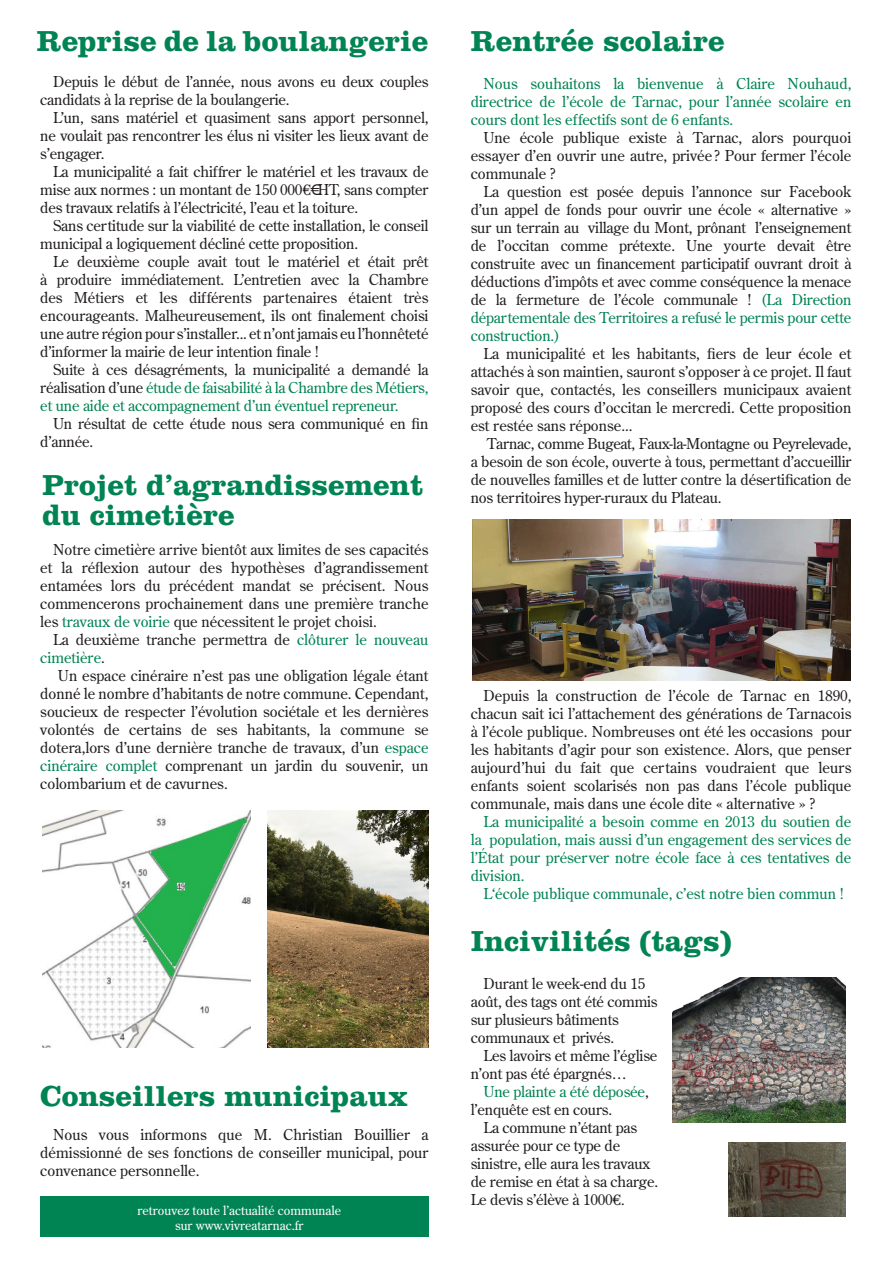
<style>
.page{position:relative;width:893px;height:1263px;background:#fff}
.page>*{position:absolute;margin:0;border:0;box-sizing:border-box;transform-origin:0 0}
.t1{font:700 30px "Clarendon";color:#008453}
.t2{font:15px/18px "Century Old Style";letter-spacing:-.01em;color:#231f20;text-align:justify}
.t3{font:15px/18px "Century Old Style";color:#008453;text-align:justify}
.t4{font:12.6px "Century Old Style";color:#fff}
.s1{font-family:"New Century Schlbk"}
.s2{color:#231f20}
.s3{color:#008453}
</style>
<div class="page">
<img style="left:728px;top:1143px;width:117px;height:73px">
<img style="left:673px;top:977px;width:172px;height:146px">
<img style="left:472px;top:519px;width:378px;height:162px">
<img style="left:267px;top:811px;width:162px;height:236px">
<img style="left:42px;top:811px;width:209px;height:236px">
<div style="left:40px;top:1196px;width:389px;height:41px;background:#008453"></div>
<p class="t1" style="left:37px;top:23px;width:393px">Reprise de la boulangerie</p>
<p class="t2" style="left:40px;top:73px;width:390px;text-indent:13px">Depuis le début de l’année, nous avons eu deux couples candidats à la reprise de la boulangerie.</p>
<p class="t2" style="left:40px;top:109px;width:390px;text-indent:13px">L’un, sans matériel et quasiment sans apport personnel, ne voulait pas rencontrer les élus ni visiter les lieux avant de s’engager.</p>
<p class="t2" style="left:40px;top:163px;width:390px;text-indent:13px">La municipalité a fait chiffrer le matériel et les travaux de mise aux normes : un montant de 150 000<span class="s1">€</span>€ HT, sans compter des travaux relatifs à l’électricité, l’eau et la toiture.</p>
<p class="t2" style="left:40px;top:217px;width:390px;text-indent:13px">Sans certitude sur la viabilité de cette installation, le conseil municipal a logiquement décliné cette proposition.</p>
<p class="t2" style="left:40px;top:253px;width:390px;text-indent:13px">Le deuxième couple avait tout le matériel et était prêt à produire immédiatement. L’entretien avec la Chambre des Métiers et les différents partenaires étaient très encourageants. Malheureusement, ils ont finalement choisi une autre région pour s’installer... et n’ont jamais eu l’honnêteté d’informer la mairie de leur intention finale !</p>
<p class="t3" style="left:40px;top:361px;width:390px;text-indent:13px"><span class="s2">Suite à ces désagréments, la municipalité a demandé la réalisation d’une</span> étude de faisabilité à la Chambre des Métiers, et une aide et accompagnement d’un éventuel repreneur.</p>
<p class="t2" style="left:40px;top:415px;width:390px;text-indent:13px">Un résultat de cette étude nous sera communiqué en fin d’année.</p>
<p class="t1" style="left:42px;top:467px;width:382px">Projet d’agrandissement</p>
<p class="t1" style="left:42px;top:497px;width:194px">du cimetière</p>
<p class="t2" style="left:40px;top:541px;width:390px;text-indent:13px">Notre cimetière arrive bientôt aux limites de ses capacités et la réflexion autour des hypothèses d’agrandissement entamées lors du précédent mandat se précisent. Nous commencerons prochainement dans une première tranche les <span class="s3">travaux de voirie</span> que nécessitent le projet choisi.</p>
<p class="t2" style="left:40px;top:631px;width:390px;text-indent:13px">La deuxième tranche permettra de <span class="s3">clôturer le nouveau cimetière</span>.</p>
<p class="t2" style="left:40px;top:667px;width:390px;text-indent:18px">Un espace cinéraire n’est pas une obligation légale étant donné le nombre d’habitants de notre commune. Cependant, soucieux de respecter l’évolution sociétale et les dernières volontés de certains de ses habitants, la commune se dotera,lors d’une dernière tranche de travaux, d’un <span class="s3">espace cinéraire complet</span> comprenant un jardin du souvenir, un colombarium et de cavurnes.</p>
<p class="t1" style="left:40px;top:1078px;width:369px">Conseillers municipaux</p>
<p class="t2" style="left:40px;top:1126px;width:390px;text-indent:13px">Nous vous informons que M. Christian Bouillier a démissionné de ses fonctions de conseiller municipal, pour convenance personnelle.</p>
<p class="t4" style="left:137px;top:1202px;width:205px">retrouvez toute l’actualité communale</p>
<p class="t4" style="left:175px;top:1218px;width:130px">sur www.vivreatarnac.fr</p>
<p class="t1" style="left:471px;top:23px;width:256px">Rentrée scolaire</p>
<p class="t3" style="left:471px;top:74px;width:382px;text-indent:13px">Nous souhaitons la bienvenue à Claire Nouhaud, directrice de l’école de Tarnac, pour l’année scolaire en cours dont les effectifs sont de 6 enfants.</p>
<p class="t2" style="left:471px;top:128px;width:382px;text-indent:13px">Une école publique existe à Tarnac, alors pourquoi essayer d’en ouvrir une autre, privée? Pour fermer l’école communale ?</p>
<p class="t2" style="left:471px;top:182px;width:382px;text-indent:13px">La question est posée depuis l’annonce sur Facebook d’un appel de fonds pour ouvrir une école « alternative » sur un terrain au village du Mont, prônant l’enseignement de l’occitan comme prétexte. Une yourte devait être construite avec un financement participatif ouvrant droit à déductions d’impôts et avec comme conséquence la menace de la fermeture de l’école communale ! <span class="s3">(La Direction départementale des Territoires a refusé le permis pour cette construction.)</span></p>
<p class="t2" style="left:471px;top:344px;width:382px;text-indent:13px">La municipalité et les habitants, fiers de leur école et attachés à son maintien, sauront s’opposer à ce projet. Il faut savoir que, contactés, les conseillers municipaux avaient proposé des cours d’occitan le mercredi. Cette proposition est restée sans réponse...</p>
<p class="t2" style="left:471px;top:434px;width:382px;text-indent:17px">Tarnac, comme Bugeat, Faux-la-Montagne ou Peyrelevade, a besoin de son école, ouverte à tous, permettant d’accueillir de nouvelles familles et de lutter contre la désertification de nos territoires hyper-ruraux du Plateau.</p>
<p class="t2" style="left:471px;top:686px;width:382px;text-indent:13px">Depuis la construction de l’école de Tarnac en 1890, chacun sait ici l’attachement des générations de Tarnacois à l’école publique. Nombreuses ont été les occasions pour les habitants d’agir pour son existence. Alors, que penser aujourd’hui du fait que certains voudraient que leurs enfants soient scolarisés non pas dans l’école publique communale, mais dans une école dite « alternative » ?</p>
<p class="t3" style="left:471px;top:812px;width:382px;text-indent:13px">La municipalité a besoin comme en 2013 du soutien de la population, mais aussi d’un engagement des services de l’État pour préserver notre école face à ces tentatives de division.</p>
<p class="t3" style="left:483px;top:884px;width:362px">L‘école publique communale, c’est notre bien commun !</p>
<p class="t1" style="left:471px;top:923px;width:262px">Incivilités (tags)</p>
<p class="t2" style="left:471px;top:974px;width:188px;text-align:left;text-indent:13px">Durant le week-end du 15 août, des tags ont été commis sur plusieurs bâtiments communaux et privés.</p>
<p class="t2" style="left:471px;top:1046px;width:188px;text-indent:13px">Les lavoirs et même l’église n’ont pas été épargnés…</p>
<p class="t3" style="left:471px;top:1082px;width:180px;text-indent:13px">Une plainte a été déposée<span class="s2">, l’enquête est en cours.</span></p>
<p class="t2" style="left:471px;top:1118px;width:189px;text-align:left;text-indent:13px">La commune n’étant pas assurée pour ce type de sinistre, elle aura les travaux de remise en état à sa charge.<br>Le devis s’élève à 1000<span class="s1">€.</span></p>
</div>
